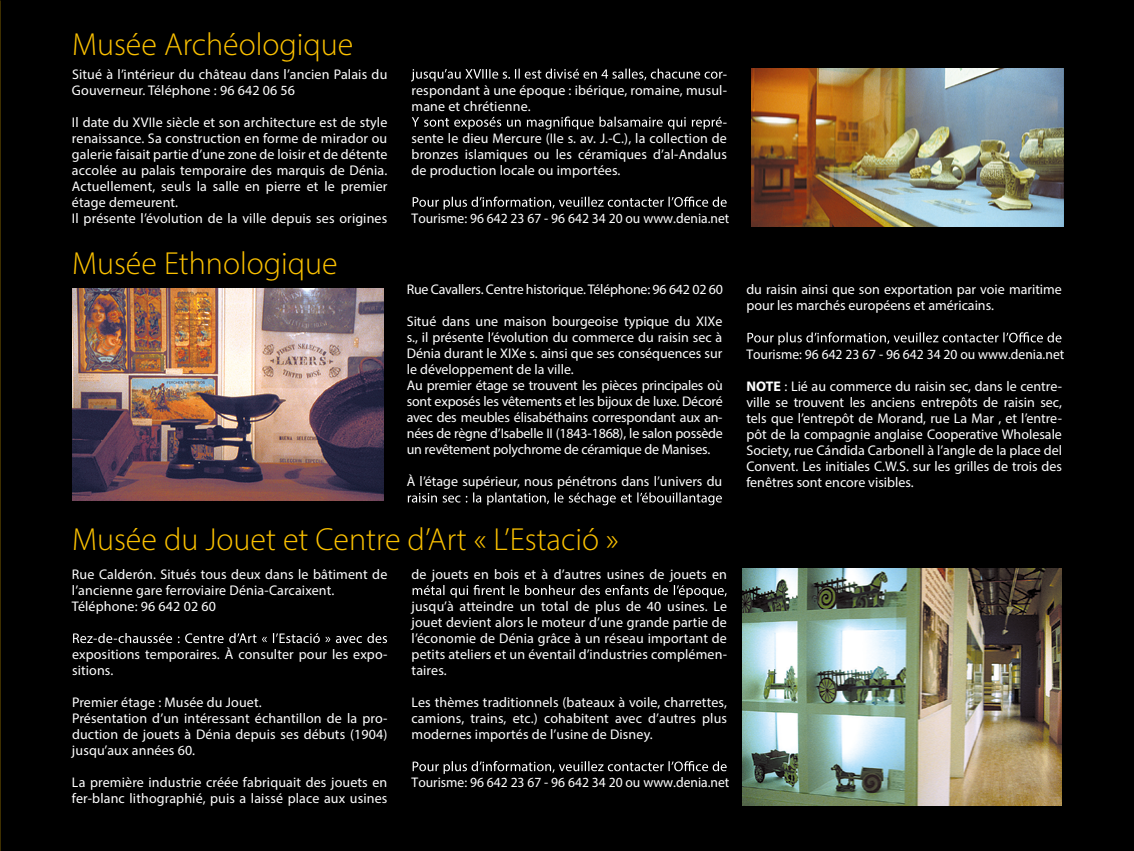
<style>
.page{position:relative;width:1134px;height:851px;background:#fff}
.page>*{position:absolute;margin:0;border:0;box-sizing:border-box;transform-origin:0 0}
.t1{font:300 32px "Myriad Pro";color:#fbc100}
.t2{font:14px/16px "Myriad Pro";letter-spacing:.01em;color:#fff}
.t3{font:14px/16px "Myriad Pro";letter-spacing:-.015em;color:#fff}
.s1{font-weight:700}
</style>
<div class="page">
<div style="left:0;top:0;width:1134px;height:850px;background:#000"></div>
<svg style="left:411px;top:69px;width:311px;height:12px"></svg>
<svg style="left:412px;top:116px;width:310px;height:13px"></svg>
<svg style="left:413px;top:196px;width:314px;height:13px"></svg>
<svg style="left:408px;top:492px;width:314px;height:13px"></svg>
<svg style="left:747px;top:332px;width:314px;height:13px"></svg>
<svg style="left:73px;top:633px;width:314px;height:10px"></svg>
<svg style="left:413px;top:584px;width:314px;height:13px"></svg>
<svg style="left:413px;top:761px;width:314px;height:12px"></svg>
<img style="left:743px;top:568px;width:319px;height:237px">
<img style="left:751px;top:68px;width:313px;height:158px">
<img style="left:72px;top:288px;width:312px;height:212px">
<h1 class="t1" style="left:72px;top:26px;width:283px">Musée Archéologique</h1>
<p class="t2" style="left:72px;top:66px;width:317px">Situé à l’intérieur du château dans l’ancien Palais du<br>Gouverneur. Téléphone : 96 642 06 56</p>
<p class="t2" style="left:72px;top:114px;width:317px">Il date du XVIIe siècle et son architecture est de style renaissance. Sa construction en forme de mirador ou galerie faisait partie d’une zone de loisir et de détente accolée au palais temporaire des marquis de Dénia.<br>Actuellement, seuls la salle en pierre et le premier étage demeurent.<br>Il présente l’évolution de la ville depuis ses origines</p>
<h1 class="t1" style="left:72px;top:244px;width:267px">Musée Ethnologique</h1>
<p class="t2" style="left:723px;top:66px;width:6px">-</p>
<p class="t2" style="left:412px;top:82px;width:317px">respondant à une époque : ibérique, romaine, musul-</p>
<p class="t2" style="left:412px;top:98px;width:120px">mane et chrétienne.</p>
<p class="t2" style="left:723px;top:114px;width:6px">-</p>
<p class="t2" style="left:412px;top:130px;width:317px">sente le dieu Mercure (IIe s. av. J.-C.), la collection de</p>
<p class="t2" style="left:412px;top:146px;width:317px">bronzes islamiques ou les céramiques d’al-Andalus</p>
<p class="t2" style="left:412px;top:162px;width:210px">de production locale ou importées.</p>
<p class="t2" style="left:412px;top:210px;width:319px">Tourisme: 96 642 23 67 - 96 642 34 20 ou www.denia.net</p>
<p class="t3" style="left:407px;top:281px;width:318px">Rue Cavallers. Centre historique. Téléphone: 96 642 02 60</p>
<p class="t3" style="left:407px;top:313px;width:318px">Situé dans une maison bourgeoise typique du XIXe s., il présente l’évolution du commerce du raisin sec à Dénia durant le XIXe s. ainsi que ses conséquences sur le développement de la ville.<br>Au premier étage se trouvent les pièces principales où sont exposés les vêtements et les bijoux de luxe. Décoré avec des meubles élisabéthains correspondant aux an&shy;nées de règne d’Isabelle II (1843-1868), le salon possède un revêtement polychrome de céramique de Manises.</p>
<p class="t2" style="left:407px;top:473px;width:317px">À l’étage supérieur, nous pénétrons dans l’univers du</p>
<h1 class="t1" style="left:72px;top:519px;width:548px">Musée du Jouet et Centre d’Art « L’Estació »</h1>
<p class="t2" style="left:72px;top:566px;width:317px">Rue Calderón. Situés tous deux dans le bâtiment de l’ancienne gare ferroviaire Dénia-Carcaixent.<br>Téléphone: 96 642 02 60</p>
<p class="t2" style="left:72px;top:646px;width:317px">expositions temporaires. À consulter pour les expo&shy;sitions.</p>
<p class="t2" style="left:72px;top:694px;width:317px">Premier étage : Musée du Jouet.<br>Présentation d’un intéressant échantillon de la pro&shy;duction de jouets à Dénia depuis ses débuts (1904) jusqu’aux années 60.</p>
<p class="t2" style="left:72px;top:774px;width:317px">La première industrie créée fabriquait des jouets en fer-blanc lithographié, puis a laissé place aux usines</p>
<p class="t2" style="left:412px;top:566px;width:317px">de jouets en bois et à d’autres usines de jouets en</p>
<p class="t2" style="left:412px;top:598px;width:317px;text-align:justify">jusqu’à atteindre un total de plus de 40 usines. Le jouet devient alors le moteur d’une grande partie de l’économie de Dénia grâce à un réseau important de petits ateliers et un éventail d’industries complémen&shy;taires.</p>
<p class="t2" style="left:412px;top:694px;width:317px;text-align:justify">Les thèmes traditionnels (bateaux à voile, charrettes, camions, trains, etc.) cohabitent avec d’autres plus modernes importés de l’usine de Disney.</p>
<p class="t2" style="left:412px;top:774px;width:319px">Tourisme: 96 642 23 67 - 96 642 34 20 ou www.denia.net</p>
<p class="t2" style="left:746px;top:281px;width:317px">du raisin ainsi que son exportation par voie maritime pour les marchés européens et américains.</p>
<p class="t2" style="left:746px;top:346px;width:319px">Tourisme: 96 642 23 67 - 96 642 34 20 ou www.denia.net</p>
<p class="t2" style="left:746px;top:378px;width:317px;text-align:justify"><span class="s1">NOTE</span> : Lié au commerce du raisin sec, dans le centre&shy;ville se trouvent les anciens entrepôts de raisin sec, tels que l’entrepôt de Morand, rue La Mar , et l’entre&shy;pôt de la compagnie anglaise Cooperative Wholesale Society, rue Cándida Carbonell à l’angle de la place del Convent. Les initiales C.W.S. sur les grilles de trois des fenêtres sont encore visibles.</p>
</div>
